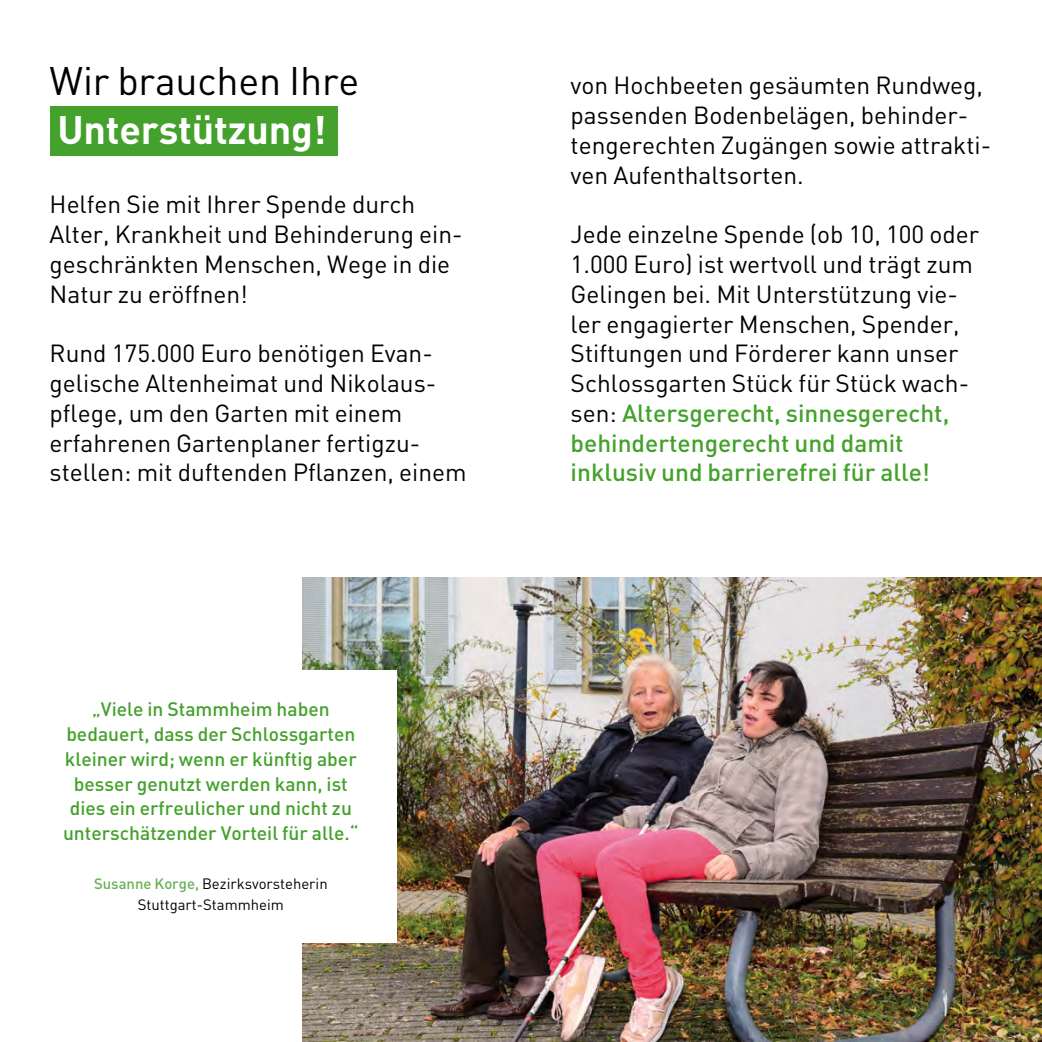
<style>
.page{position:relative;width:1042px;height:1042px;background:#fff}
.page>*{position:absolute;margin:0;border:0;box-sizing:border-box;transform-origin:0 0}
.t1{font:39.38px "DIN";letter-spacing:-.005em;color:#000}
.t2{font:700 39.38px "DIN";letter-spacing:-.005em;color:#fff}
.t3{font:24.5px/29.8px "DIN";color:#000}
.t4{font:500 19.25px/24.8px "DIN";color:#44a12b;text-align:center}
.t5{font:14.88px/21px "DIN";color:#000;text-align:center}
.s1{font-weight:500;color:#66b257}
.s2{font-weight:500;color:#44a12b}
</style>
<div class="page">
<div style="left:50px;top:107px;width:287px;height:49px;background:#44a12b"></div>
<img style="left:303px;top:577px;width:739px;height:465px">
<div style="left:25px;top:670px;width:372px;height:273px;background:#fff"></div>
<h1 class="t1" style="left:50px;top:56px;width:311px">Wir brauchen Ihre</h1>
<h1 class="t2" style="left:57px;top:104px;width:271px">Unterstützung!</h1>
<p class="t3" style="left:50px;top:189px;width:414px">Helfen Sie mit Ihrer Spende durch<br>Alter, Krankheit und Behinderung ein&shy;geschränkten Menschen, Wege in die<br>Natur zu eröffnen!</p>
<p class="t3" style="left:50px;top:338px;width:419px">Rund 175.000 Euro benötigen Evan&shy;gelische Altenheimat und Nikolaus&shy;pflege, um den Garten mit einem erfahrenen Gartenplaner fertigzu&shy;stellen: mit duftenden Pflanzen, einem</p>
<p class="t4" style="left:63px;top:696px;width:297px">„Viele in Stammheim haben bedauert, dass der Schlossgarten kleiner wird; wenn er künftig aber besser genutzt werden kann, ist dies ein erfreulicher und nicht zu unterschätzender Vorteil für alle.“</p>
<p class="t5" style="left:94px;top:873px;width:235px"><span class="s1">Susanne Korge,</span> Bezirksvorsteherin<br>Stuttgart-Stammheim</p>
<p class="t3" style="left:570px;top:70px;width:422px">von Hochbeeten gesäumten Rundweg, passenden Bodenbelägen, behinder&shy;tengerechten Zugängen sowie attrakti&shy;ven Aufenthaltsorten.</p>
<p class="t3" style="left:570px;top:219px;width:410px">Jede einzelne Spende (ob 10, 100 oder 1.000 Euro) ist wertvoll und trägt zum Gelingen bei. Mit Unterstützung vie&shy;ler engagierter Menschen, Spender, Stiftungen und Förderer kann unser Schlossgarten Stück für Stück wach&shy;sen: <span class="s2">Altersgerecht, sinnesgerecht, behindertengerecht und damit inklusiv und barrierefrei für alle!</span></p>
</div>
